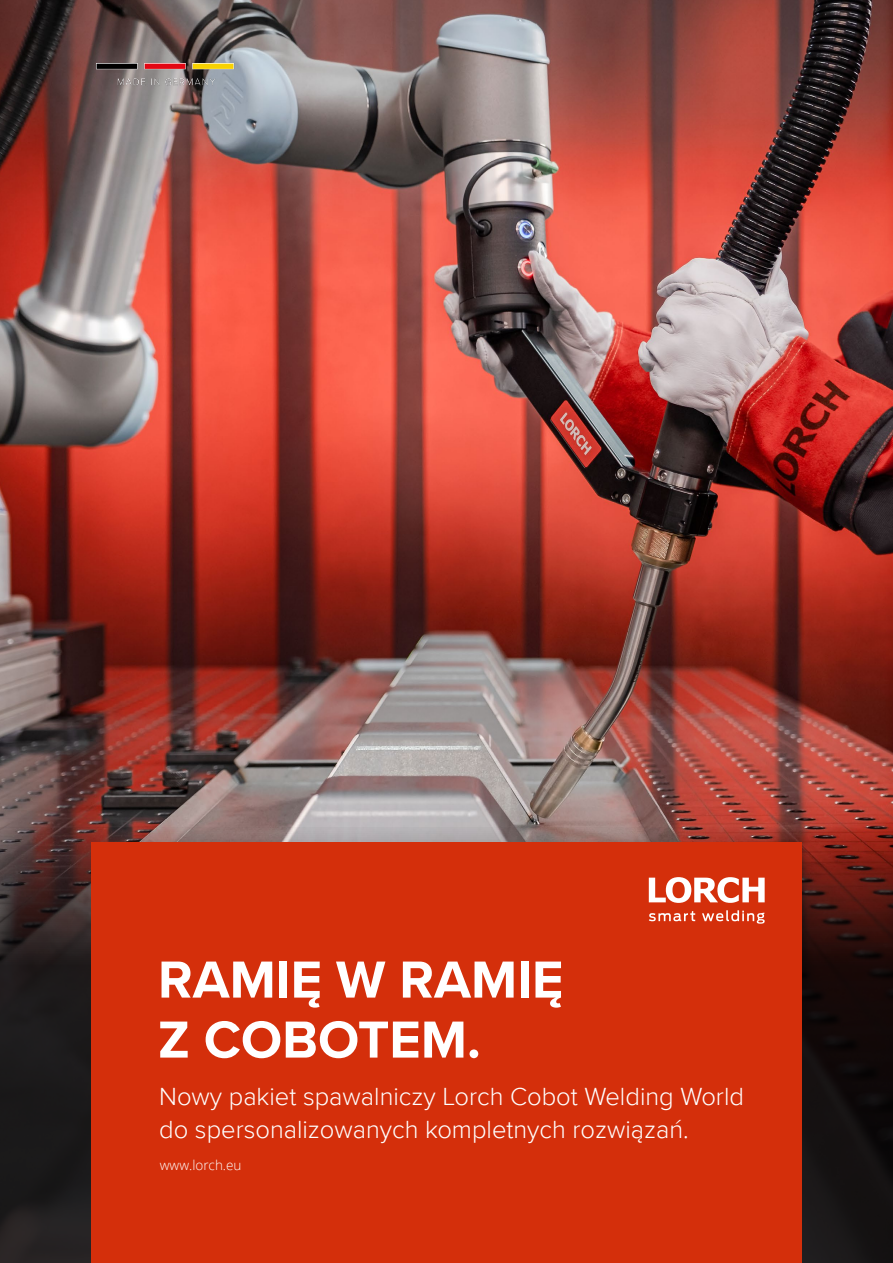
<style>
.page{position:relative;width:893px;height:1263px;background:#fff}
.page>*{position:absolute;margin:0;border:0;box-sizing:border-box;transform-origin:0 0}
.t1{font:700 54px/60px "Proxima Nova";color:#fff}
.t2{font:300 25.5px/33px "Proxima Nova";color:#fff}
.t3{font:300 13.5px "Open Sans";color:#fff}
</style>
<div class="page">
<img style="left:0;top:0;width:893px;height:827px">
<svg style="left:0;top:827px;width:893px;height:436px"></svg>
<div style="left:91px;top:842px;width:710px;height:421px;background:#d42f0b"></div>
<svg style="left:649px;top:877px;width:116px;height:26px"></svg>
<svg style="left:649px;top:910px;width:116px;height:14px"></svg>
<img style="left:96px;top:64px;width:139px;height:30px">
<h1 class="t1" style="left:158px;top:948px;width:407px">RAMIĘ W RAMIĘ<br>Z COBOTEM.</h1>
<p class="t2" style="left:159px;top:1079px;width:586px">Nowy pakiet spawalniczy Lorch Cobot Welding World do spersonalizowanych kompletnych rozwiązań.</p>
<p class="t3" style="left:160px;top:1156px;width:83px">www.lorch.eu</p>
</div>
